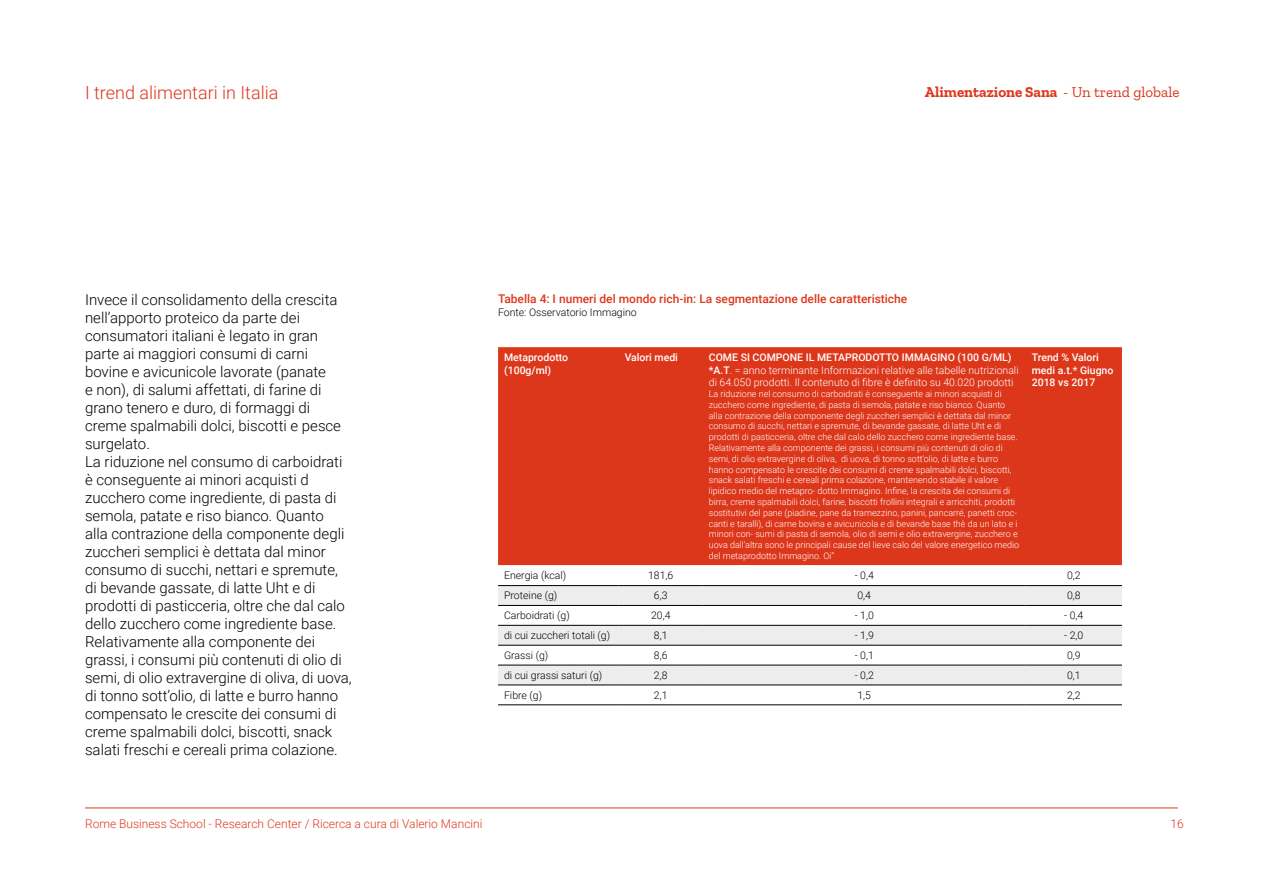
<style>
.page{position:relative;width:1263px;height:893px;background:#fff}
.page>*{position:absolute;margin:0;border:0;box-sizing:border-box;transform-origin:0 0}
.t1{font:300 18px "Roboto";color:#dd371b}
.t2{font:300 15px/18px "Roboto";color:#000}
.t3{font:700 15px "Zilla Slab";color:#dd371b}
.t4{font:500 12px "Roboto";color:#dd371b}
.t5{font:300 12px "Roboto";color:#dd371b}
.t6{font:300 10.5px "Roboto";color:#000}
.t7{font:300 10.5px/12.6px "Roboto";color:#fff}
.t8{font:500 10.5px/12.6px "Roboto";color:#fff}
.t9{font:300 9px/10.8px "Roboto";color:#fff}
.s1{font-weight:400}
.s2{font-weight:500}
</style>
<div class="page">
<hr style="left:85px;top:808px;width:1093px;height:1px;background:#dd371b">
<div style="left:498px;top:347px;width:624px;height:218px;background:#dd371b"></div>
<svg style="left:498px;top:586px;width:624px;height:99px;fill:#ededed"></svg>
<hr style="left:498px;top:585px;width:121px;height:1px;background:#000">
<hr style="left:619px;top:585px;width:84px;height:1px;background:#000">
<hr style="left:703px;top:585px;width:323px;height:1px;background:#000">
<hr style="left:1026px;top:585px;width:96px;height:1px;background:#000">
<hr style="left:498px;top:605px;width:121px;height:1px;background:#000">
<hr style="left:619px;top:605px;width:84px;height:1px;background:#000">
<hr style="left:703px;top:605px;width:323px;height:1px;background:#000">
<hr style="left:1026px;top:605px;width:96px;height:1px;background:#000">
<hr style="left:498px;top:625px;width:121px;height:1px;background:#000">
<hr style="left:619px;top:625px;width:84px;height:1px;background:#000">
<hr style="left:703px;top:625px;width:323px;height:1px;background:#000">
<hr style="left:1026px;top:625px;width:96px;height:1px;background:#000">
<hr style="left:498px;top:645px;width:121px;height:1px;background:#000">
<hr style="left:619px;top:645px;width:84px;height:1px;background:#000">
<hr style="left:703px;top:645px;width:323px;height:1px;background:#000">
<hr style="left:1026px;top:645px;width:96px;height:1px;background:#000">
<hr style="left:498px;top:665px;width:121px;height:1px;background:#000">
<hr style="left:619px;top:665px;width:84px;height:1px;background:#000">
<hr style="left:703px;top:665px;width:323px;height:1px;background:#000">
<hr style="left:1026px;top:665px;width:96px;height:1px;background:#000">
<hr style="left:498px;top:685px;width:121px;height:1px;background:#000">
<hr style="left:619px;top:685px;width:84px;height:1px;background:#000">
<hr style="left:703px;top:685px;width:323px;height:1px;background:#000">
<hr style="left:1026px;top:685px;width:96px;height:1px;background:#000">
<hr style="left:498px;top:705px;width:121px;height:1px;background:#000">
<hr style="left:619px;top:705px;width:84px;height:1px;background:#000">
<hr style="left:703px;top:705px;width:323px;height:1px;background:#000">
<hr style="left:1026px;top:705px;width:96px;height:1px;background:#000">
<h1 class="t1" style="left:85px;top:80px;width:195px">I trend alimentari in Italia</h1>
<p class="t2" style="left:85px;top:290px;width:268px">Invece il consolidamento della crescita nell’apporto proteico da parte dei consumatori italiani è legato in gran parte ai maggiori consumi di carni bovine e avicunicole lavorate (panate<br>e non), di salumi affettati, di farine di grano tenero e duro, di formaggi di creme spalmabili dolci, biscotti e pesce surgelato.<br>La riduzione nel consumo di carboidrati è conseguente ai minori acquisti d zucchero come ingrediente, di pasta di semola, patate e riso bianco. Quanto<br>alla contrazione della componente degli zuccheri semplici è dettata dal minor consumo di succhi, nettari e spremute, di bevande gassate, di latte Uht e di prodotti di pasticceria, oltre che dal calo dello zucchero come ingrediente base.<br>Relativamente alla componente dei grassi, i consumi più contenuti di olio di semi, di olio extravergine di oliva, di uova, di tonno sott’olio, di latte e burro hanno compensato le crescite dei consumi di creme spalmabili dolci, biscotti, snack salati freschi e cereali prima colazione.</p>
<h2 class="t3" style="left:925px;top:83px;width:256px">Alimentazione Sana <span class="s1">- Un trend globale</span></h2>
<h3 class="t4" style="left:498px;top:290px;width:411px">Tabella 4: I numeri del mondo rich-in: La segmentazione delle caratteristiche</h3>
<p class="t6" style="left:498px;top:305px;width:140px">Fonte: Osservatorio Immagino</p>
<p class="t8" style="left:504px;top:351px;width:66px">Metaprodotto (100g/ml)</p>
<p class="t8" style="left:625px;top:351px;width:55px">Valori medi</p>
<p class="t7" style="left:709px;top:351px;width:311px"><span class="s2">COME SI COMPONE IL METAPRODOTTO IMMAGINO (100 G/ML) *A.T</span>. = anno terminante Informazioni relative alle tabelle nutrizionali di 64.050 prodotti. Il contenuto di fibre è definito su 40.020 prodotti</p>
<p class="t9" style="left:709px;top:388px;width:312px">La riduzione nel consumo di carboidrati è conseguente ai minori acquisti di zucchero come ingrediente, di pasta di semola, patate e riso bianco. Quanto alla contrazione della componente degli zuccheri semplici è dettata dal minor consumo di succhi, nettari e spremute, di bevande gassate, di latte Uht e di prodotti di pasticceria, oltre che dal calo dello zucchero come ingrediente base.<br>Relativamente alla componente dei grassi, i consumi più contenuti di olio di semi, di olio extravergine di oliva, di uova, di tonno sott’olio, di latte e burro hanno compensato le crescite dei consumi di creme spalmabili dolci, biscotti, snack salati freschi e cereali prima colazione, mantenendo stabile il valore lipidico medio del metapro- dotto Immagino. Infine, la crescita dei consumi di birra, creme spalmabili dolci, farine, biscotti frollini integrali e arricchiti, prodotti sostitutivi del pane (piadine, pane da tramezzino, panini, pancarré, panetti croc&shy;canti e taralli), di carne bovina e avicunicola e di bevande base thè da un lato e i minori con- sumi di pasta di semola, olio di semi e olio extravergine, zucchero e uova dall’altra sono le principali cause del lieve calo del valore energetico medio del metaprodotto Immagino. Oi”</p>
<p class="t8" style="left:1032px;top:351px;width:83px">Trend % Valori medi a.t.* Giugno<br>2018 vs 2017</p>
<p class="t6" style="left:504px;top:568px;width:64px">Energia (kcal)</p>
<p class="t6" style="left:648px;top:568px;width:27px">181,6</p>
<p class="t6" style="left:855px;top:568px;width:21px">- 0,4</p>
<p class="t6" style="left:1067px;top:568px;width:15px">0,2</p>
<p class="t6" style="left:504px;top:588px;width:55px">Proteine (g)</p>
<p class="t6" style="left:654px;top:588px;width:15px">6,3</p>
<p class="t6" style="left:857px;top:588px;width:15px">0,4</p>
<p class="t6" style="left:1067px;top:588px;width:15px">0,8</p>
<p class="t6" style="left:504px;top:608px;width:67px">Carboidrati (g)</p>
<p class="t6" style="left:651px;top:608px;width:21px">20,4</p>
<p class="t6" style="left:855px;top:608px;width:21px">- 1,0</p>
<p class="t6" style="left:1064px;top:608px;width:21px">- 0,4</p>
<p class="t6" style="left:504px;top:628px;width:108px">di cui zuccheri totali (g)</p>
<p class="t6" style="left:654px;top:628px;width:15px">8,1</p>
<p class="t6" style="left:855px;top:628px;width:21px">- 1,9</p>
<p class="t6" style="left:1064px;top:628px;width:21px">- 2,0</p>
<p class="t6" style="left:504px;top:648px;width:46px">Grassi (g)</p>
<p class="t6" style="left:654px;top:648px;width:15px">8,6</p>
<p class="t6" style="left:855px;top:648px;width:21px">- 0,1</p>
<p class="t6" style="left:1067px;top:648px;width:15px">0,9</p>
<p class="t6" style="left:504px;top:668px;width:100px">di cui grassi saturi (g)</p>
<p class="t6" style="left:654px;top:668px;width:15px">2,8</p>
<p class="t6" style="left:855px;top:668px;width:21px">- 0,2</p>
<p class="t6" style="left:1067px;top:668px;width:15px">0,1</p>
<p class="t6" style="left:504px;top:688px;width:40px">Fibre (g)</p>
<p class="t6" style="left:654px;top:688px;width:15px">2,1</p>
<p class="t6" style="left:857px;top:688px;width:15px">1,5</p>
<p class="t6" style="left:1067px;top:688px;width:15px">2,2</p>
<h3 class="t5" style="left:85px;top:815px;width:399px">Rome Business School - Research Center / Ricerca a cura di Valerio Mancini</h3>
<h3 class="t5" style="left:1170px;top:815px;width:15px">16</h3>
</div>
